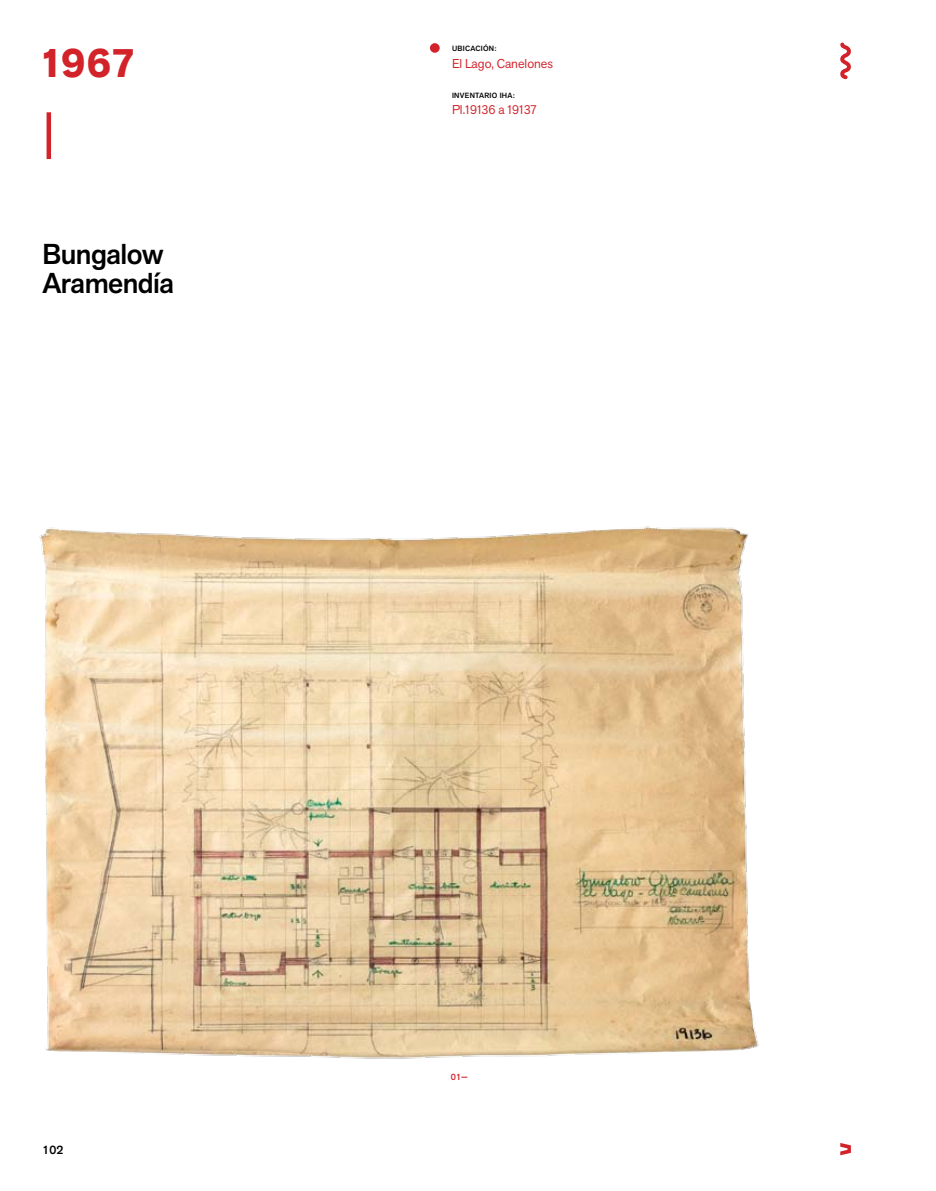
<style>
.page{position:relative;width:936px;height:1191px;background:#fff}
.page>*{position:absolute;margin:0;border:0;box-sizing:border-box;transform-origin:0 0}
.t1{font:700 40.5px "Akzid Grtsk Next";color:#d2232a}
.t2{font:500 28.5px/28.5px "Akzid Grtsk Next";letter-spacing:-.02em;color:#000}
.t3{font:12.75px "Akzid Grtsk Next";color:#d2232a}
.t4{font:500 12px "Akzid Grtsk Next";color:#000}
.t5{font:500 9px "Akzid Grtsk Next";color:#d2232a}
.t6{font:500 7.5px "Akzid Grtsk Next";letter-spacing:.04em;color:#000}
.s1{font-weight:700}
</style>
<div class="page">
<svg style="left:840px;top:42px;width:11px;height:38px"></svg>
<svg style="left:840px;top:1143px;width:10px;height:12px"></svg>
<hr style="left:47px;top:112px;width:4px;height:47px;background:#d2232a">
<div style="left:430px;top:43px;width:9px;height:10px;background:#d2232a;border-radius:50%"></div>
<img style="left:39px;top:526px;width:720px;height:533px">
<h1 class="t1" style="left:42px;top:37px;width:94px">1967</h1>
<h2 class="t2" style="left:43px;top:240px;width:133px">Bungalow<br>Aramendía</h2>
<p class="t6" style="left:452px;top:44px;width:46px">UBICACIÓN:</p>
<p class="t3" style="left:452px;top:55px;width:103px">El Lago, Canelones</p>
<p class="t6" style="left:452px;top:90px;width:64px">INVENTARIO IHA:</p>
<p class="t3" style="left:452px;top:101px;width:86px">Pl.19136 a 19137</p>
<p class="t4" style="left:43px;top:1142px;width:22px">102</p>
<p class="t5" style="left:451px;top:1070px;width:19px">01<span class="s1">—</span></p>
</div>
